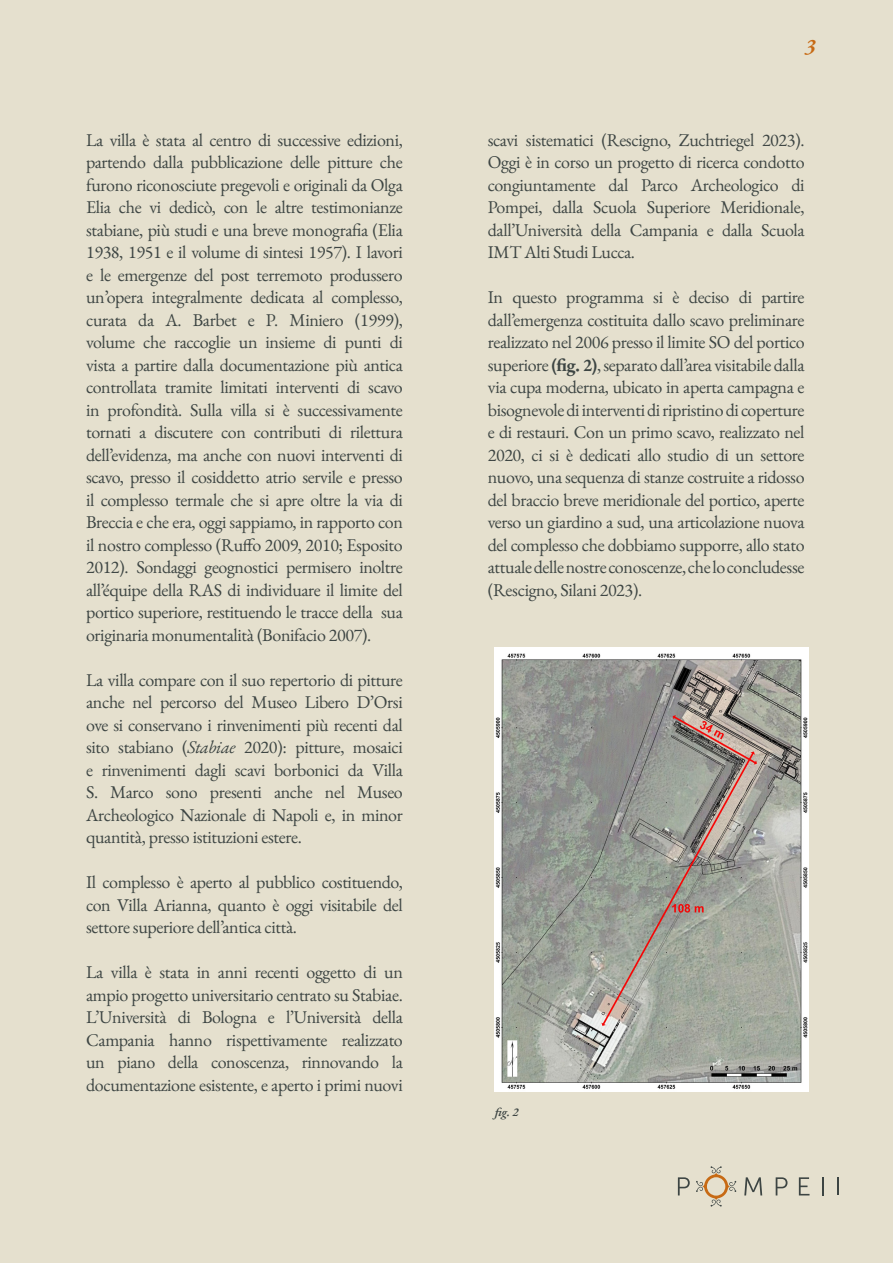
<style>
.page{position:relative;width:893px;height:1263px;background:#e5e0ce}
.page>*{position:absolute;margin:0;border:0;box-sizing:border-box;transform-origin:0 0}
.t1{font:italic 600 22.5px "EB Garamond";color:#c76a14}
.t2{font:18px/22.5px "EB Garamond";letter-spacing:-.02em;color:#3d4543;text-align:justify}
.t3{font:italic 600 12px "EB Garamond";color:#3d4543}
.s1{font-style:italic}
.s2{font-weight:700}
</style>
<div class="page">
<svg style="left:678px;top:1177px;width:12px;height:18px"></svg>
<svg style="left:837px;top:1177px;width:2px;height:18px"></svg>
<svg style="left:822px;top:1177px;width:2px;height:18px"></svg>
<svg style="left:744px;top:1177px;width:18px;height:18px"></svg>
<svg style="left:799px;top:1177px;width:10px;height:18px"></svg>
<svg style="left:776px;top:1177px;width:11px;height:18px"></svg>
<svg style="left:696px;top:1166px;width:40px;height:40px"></svg>
<img style="left:495px;top:648px;width:313px;height:443px">
<p class="t2" style="left:86px;top:128px;width:318px">La villa è stata al centro di successive edizioni, partendo dalla pubblicazione delle pitture che furono riconosciute pregevoli e originali da Olga Elia che vi dedicò, con le altre testimonianze stabiane, più studi e una breve monografia (Elia 1938, 1951 e il volume di sintesi 1957). I lavori e le emergenze del post terremoto produssero un’opera integralmente dedicata al complesso, curata da A. Barbet e P. Miniero (1999), volume che raccoglie un insieme di punti di vista a partire dalla documentazione più antica controllata tramite limitati interventi di scavo in profondità. Sulla villa si è successivamente tornati a discutere con contributi di rilettura dell’evidenza, ma anche con nuovi interventi di scavo, presso il cosiddetto atrio servile e presso il complesso termale che si apre oltre la via di Breccia e che era, oggi sappiamo, in rapporto con il nostro complesso (Ruffo 2009, 2010; Esposito 2012). Sondaggi geognostici permisero inoltre all’équipe della RAS di individuare il limite del portico superiore, restituendo le tracce della sua originaria monumentalità (Bonifacio 2007).</p>
<p class="t2" style="left:86px;top:668px;width:318px">La villa compare con il suo repertorio di pitture anche nel percorso del Museo Libero D’Orsi ove si conservano i rinvenimenti più recenti dal sito stabiano (<span class="s1">Stabiae</span> 2020): pitture, mosaici e rinvenimenti dagli scavi borbonici da Villa S. Marco sono presenti anche nel Museo Archeologico Nazionale di Napoli e, in minor quantità, presso istituzioni estere.</p>
<p class="t2" style="left:86px;top:871px;width:318px">Il complesso è aperto al pubblico costituendo, con Villa Arianna, quanto è oggi visitabile del settore superiore dell’antica città.</p>
<p class="t2" style="left:86px;top:961px;width:318px">La villa è stata in anni recenti oggetto di un ampio progetto universitario centrato su Stabiae.<br>L’Università di Bologna e l’Università della Campania hanno rispettivamente realizzato un piano della conoscenza, rinnovando la documentazione esistente, e aperto i primi nuovi</p>
<p class="t1" style="left:805px;top:32px;width:13px">3</p>
<p class="t2" style="left:488px;top:128px;width:318px">scavi sistematici (Rescigno, Zuchtriegel 2023).<br>Oggi è in corso un progetto di ricerca condotto congiuntamente dal Parco Archeologico di Pompei, dalla Scuola Superiore Meridionale, dall’Università della Campania e dalla Scuola IMT Alti Studi Lucca.</p>
<p class="t2" style="left:488px;top:286px;width:318px">In questo programma si è deciso di partire dall’emergenza costituita dallo scavo preliminare realizzato nel 2006 presso il limite SO del portico superiore <span class="s2">(fig. 2)</span>, separato dall’area visitabile dalla via cupa moderna, ubicato in aperta campagna e bisognevole di interventi di ripristino di coperture e di restauri. Con un primo scavo, realizzato nel 2020, ci si è dedicati allo studio di un settore nuovo, una sequenza di stanze costruite a ridosso del braccio breve meridionale del portico, aperte verso un giardino a sud, una articolazione nuova del complesso che dobbiamo supporre, allo stato attuale delle nostre conoscenze, che lo concludesse (Rescigno, Silani 2023).</p>
<p class="t3" style="left:495px;top:1104px;width:25px">fig. 2</p>
</div>
